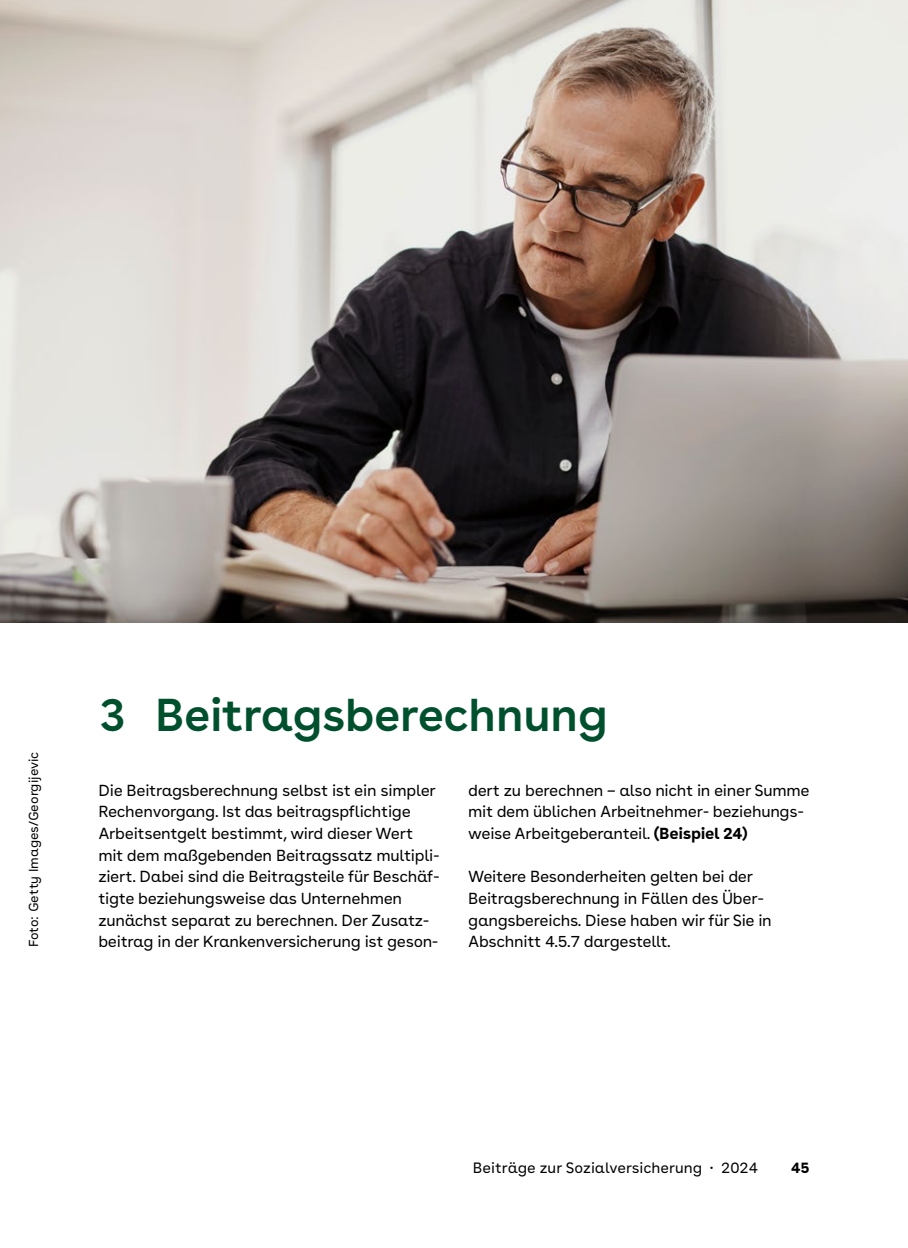
<style>
.page{position:relative;width:908px;height:1248px;background:#fff}
.page>*{position:absolute;margin:0;border:0;box-sizing:border-box;transform-origin:0 0}
.Innen-_und_Rückseite_Innen_Headline_23pt{font:600 46px "AOK Buenos Aires";color:#00502e}
.Innen-_und_Rückseite_Innen_Copy_8pt_135{font:16px/21.6px "AOK Buenos Aires Text";letter-spacing:-.02em;color:#000}
.t1{font:15px "AOK Buenos Aires Text";color:#000}
.t2{font:700 15px "AOK Buenos Aires Text";color:#000}
.t3{font:13px "AOK Buenos Aires Text";color:#000}
.s1{font-weight:700}
</style>
<div class="page">
<img style="left:0;top:0;width:907px;height:623px">
<p class="t3" style="left:23px;top:947px;width:197px;rotate:-90deg">Foto: Getty Images/Georgijevic</p>
<h1 class="Innen-_und_Rückseite_Innen_Headline_23pt" style="left:98px;top:676px;width:510px">3 Beitragsberechnung</h1>
<p class="Innen-_und_Rückseite_Innen_Copy_8pt_135" style="left:98px;top:778px;width:343px">Die Beitragsberechnung selbst ist ein simpler Rechenvorgang. Ist das beitragspflichtige Arbeitsentgelt bestimmt, wird dieser Wert mit dem maßgebenden Beitragssatz multipli&shy;ziert. Dabei sind die Beitragsteile für Beschäf&shy;tigte beziehungsweise das Unternehmen zunächst separat zu berechnen. Der Zusatz&shy;beitrag in der Krankenversicherung ist geson-</p>
<p class="Innen-_und_Rückseite_Innen_Copy_8pt_135" style="left:468px;top:778px;width:343px">dert zu berechnen – also nicht in einer Summe mit dem üblichen Arbeitnehmer- beziehungs&shy;weise Arbeitgeberanteil. <span class="s1">(Beispiel 24)</span></p>
<p class="Innen-_und_Rückseite_Innen_Copy_8pt_135" style="left:468px;top:864px;width:305px">Weitere Besonderheiten gelten bei der<br>Beitragsberechnung in Fällen des Über&shy;gangsbereichs. Diese haben wir für Sie in</p>
<p class="Innen-_und_Rückseite_Innen_Copy_8pt_135" style="left:468px;top:929px;width:204px">Abschnitt 4.5.7 dargestellt.</p>
<p class="t1" style="left:472px;top:1155px;width:286px">Beiträge zur Sozialversicherung · 2024</p>
<p class="t2" style="left:791px;top:1154px;width:20px">45</p>
</div>
